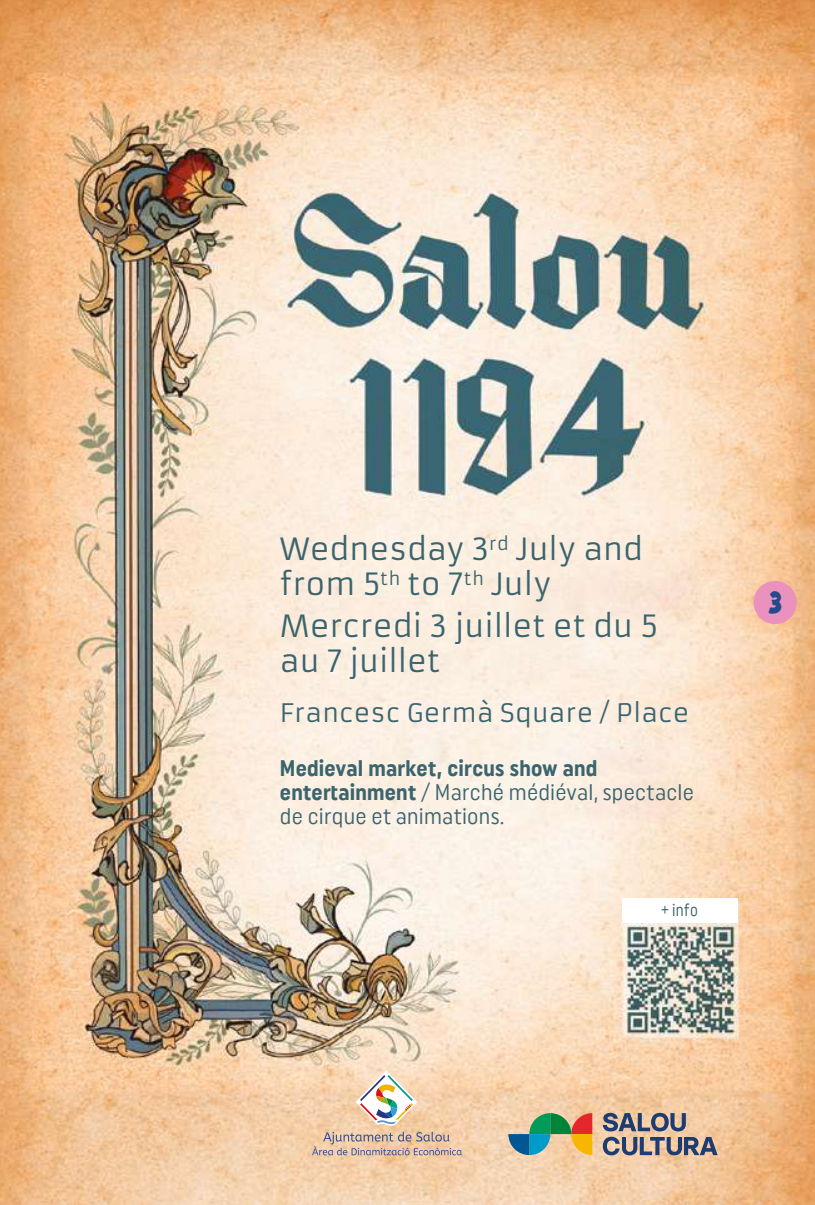
<style>
.page{position:relative;width:815px;height:1205px;background:#fff}
.page>*{position:absolute;margin:0;border:0;box-sizing:border-box;transform-origin:0 0}
.t1{font:30px/35px "Armata";letter-spacing:-.005em;color:#3a646e}
.t2{font:700 30px "Gargle Cd Rg";color:#26488c}
.t3{font:25px "Armata";letter-spacing:.005em;color:#3a646e}
.t4{font:22.5px/23.8px "Uniform Condensed 6";letter-spacing:.01em;color:#3a646e}
.t5{font:22.5px "Uniform Condensed 4";letter-spacing:.01em;color:#3a646e}
.t6{font:17.5px "Uniform Condensed 6";color:#386063;scale:.88 1}
.s1{font-family:"Uniform Condensed 4"}
</style>
<div class="page">
<img style="left:0;top:0;width:815px;height:1205px">
<svg style="left:312px;top:1132px;width:150px;height:23px;background:#cfb6a3"></svg>
<svg style="left:356px;top:1070px;width:61px;height:56px"></svg>
<svg style="left:603px;top:1137px;width:115px;height:18px;background:#88848b"></svg>
<svg style="left:603px;top:1113px;width:83px;height:18px"></svg>
<svg style="left:508px;top:1113px;width:84px;height:42px;background:#949f7b"></svg>
<div style="left:622px;top:898px;width:116px;height:25px;background:#fff"></div>
<div style="left:753px;top:581px;width:44px;height:43px;background:#ea91bd;border-radius:50%"></div>
<p class="t1" style="left:280px;top:532px;width:365px">Wednesday 3<sup>rd</sup> July and from 5<sup>th</sup> to 7<sup>th</sup> July</p>
<p class="t1" style="left:280px;top:609px;width:380px">Mercredi 3 juillet et du 5 au 7 juillet</p>
<p class="t3" style="left:280px;top:697px;width:411px">Francesc Germà Square / Place</p>
<p class="t5" style="left:280px;top:755px;width:319px">Medieval market, circus show and</p>
<p class="t4" style="left:280px;top:780px;width:416px"><span class="s1">entertainment</span> / Marché médiéval, spectacle de cirque et animations.</p>
<p class="t6" style="left:661px;top:900px;width:43px">+ info</p>
<p class="t2" style="left:768px;top:584px;width:14px">3</p>
</div>
